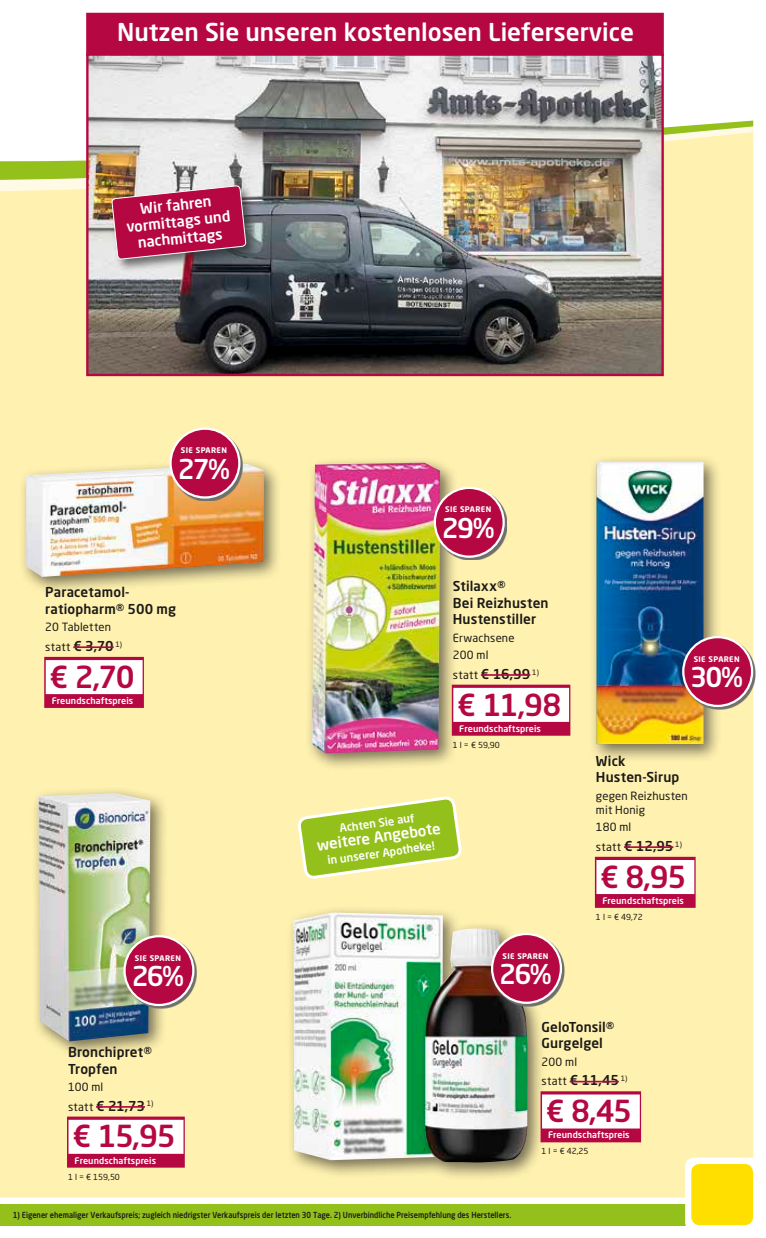
<style>
.page{position:relative;width:766px;height:1238px;background:#fff}
.page>*{position:absolute;margin:0;border:0;box-sizing:border-box;transform-origin:0 0}
._04_Angebotspreis{font:500 30px "Neo Sans Pro";letter-spacing:-.05em;color:#b50843}
.Prozente{font:500 27px "Neo Sans Pro";letter-spacing:-.07em;color:#fff}
.t1{font:500 24.3px "Neo Sans Pro";color:#fff}
.t2{font:500 15px "Neo Sans Pro";color:#fff}
.t3{font:500 14.7px/16.8px "Neo Sans Pro";color:#fff;text-align:center}
._01_Artikel{font:500 13.5px/16.5px "Neo Sans Pro";letter-spacing:.01em;color:#1a1918}
._03_statt_Preis{font:500 13.5px "Neo Sans Pro";letter-spacing:-.015em;color:#1a1918}
._02_Text{font:11.25px/14.2px "Neo Sans Pro";letter-spacing:.015em;color:#1a1918}
.t4{font:500 11.25px "Neo Sans Pro";color:#fff}
._03_statt_Preis-2{font:11.25px "Neo Sans Pro";letter-spacing:.025em;color:#1a1918}
._07_T_Wirberaten{font:500 9px "Neo Sans Pro";letter-spacing:.01em;color:#fff}
.t5{font:500 8.25px "Neo Sans Pro";color:#1d1d1b;scale:.9 1}
._05_Grundpreis{font:8.25px "Neo Sans Pro";color:#1a1918}
.Sparen{font:700 7.65px "Neo Sans Pro";letter-spacing:.05em;color:#fff}
.s1{font-weight:500;font-size:13.5px}
.s2{font-weight:400;font-size:11.25px}
</style>
<div class="page">
<div style="left:0;top:1203px;width:685px;height:22px;background:#94c01c"></div>
<div style="left:0;top:196px;width:753px;height:1001px;background:#fff1af"></div>
<svg style="left:0;top:63px;width:753px;height:131px"></svg>
<div style="left:685px;top:1157px;width:74px;height:74px;background:#fff;border-radius:9px"></div>
<div style="left:691px;top:1163px;width:61px;height:62px;background:#ffdf00;border-radius:9px"></div>
<div style="left:86px;top:13px;width:577px;height:43px;background:#b50843"></div>
<img style="left:89px;top:56px;width:571px;height:317px">
<div style="left:86px;top:53px;width:577px;height:323px;border:2px solid #b50843"></div>
<div style="left:110px;top:184px;width:149px;height:88px;background:#1a1918;opacity:.6"></div>
<svg style="left:112px;top:185px;width:134px;height:78px;background:#af2f59"></svg>
<div style="left:304px;top:455px;width:154px;height:316px;background:#1a1918;opacity:.6"></div>
<img style="left:312px;top:462px;width:128px;height:291px">
<div style="left:451px;top:684px;width:119px;height:51px;background:#b50843"></div>
<div style="left:453px;top:687px;width:116px;height:35px;background:#fff"></div>
<hr style="left:481px;top:674px;width:49px;height:1px;background:#b50843">
<svg style="left:435px;top:489px;width:72px;height:71px"></svg>
<div style="left:435px;top:488px;width:68px;height:68px;background:#b50843;border-radius:50%"></div>
<div style="left:433px;top:486px;width:71px;height:72px;border:2px solid #fff;border-radius:50%"></div>
<div style="left:31px;top:786px;width:137px;height:273px;background:#1a1918;opacity:.6"></div>
<img style="left:38px;top:793px;width:112px;height:248px">
<div style="left:67px;top:1116px;width:118px;height:51px;background:#b50843"></div>
<div style="left:68px;top:1119px;width:115px;height:34px;background:#fff"></div>
<hr style="left:96px;top:1105px;width:49px;height:2px;background:#b50843">
<svg style="left:125px;top:937px;width:72px;height:71px"></svg>
<div style="left:124px;top:936px;width:69px;height:68px;background:#b50843;border-radius:50%"></div>
<div style="left:123px;top:935px;width:71px;height:71px;border:2px solid #fff;border-radius:50%"></div>
<div style="left:286px;top:905px;width:259px;height:275px;background:#1a1918;opacity:.6"></div>
<img style="left:293px;top:912px;width:234px;height:250px">
<div style="left:540px;top:1091px;width:101px;height:51px;background:#b50843"></div>
<div style="left:542px;top:1094px;width:97px;height:34px;background:#fff"></div>
<hr style="left:569px;top:1080px;width:49px;height:2px;background:#b50843">
<svg style="left:493px;top:934px;width:71px;height:72px"></svg>
<div style="left:492px;top:933px;width:68px;height:69px;background:#b50843;border-radius:50%"></div>
<div style="left:491px;top:932px;width:71px;height:71px;border:2px solid #fff;border-radius:50%"></div>
<div style="left:19px;top:457px;width:263px;height:137px;background:#1a1918;opacity:.6"></div>
<img style="left:26px;top:464px;width:238px;height:113px">
<div style="left:44px;top:657px;width:100px;height:51px;background:#b50843"></div>
<div style="left:46px;top:660px;width:97px;height:34px;background:#fff"></div>
<hr style="left:73px;top:646px;width:41px;height:2px;background:#b50843">
<svg style="left:171px;top:429px;width:72px;height:72px"></svg>
<div style="left:170px;top:428px;width:69px;height:69px;background:#b50843;border-radius:50%"></div>
<div style="left:169px;top:427px;width:71px;height:71px;border:2px solid #fff;border-radius:50%"></div>
<div style="left:589px;top:454px;width:132px;height:308px;background:#1a1918;opacity:.6"></div>
<img style="left:596px;top:461px;width:107px;height:283px">
<div style="left:594px;top:856px;width:101px;height:51px;background:#b50843"></div>
<div style="left:596px;top:860px;width:98px;height:34px;background:#fff"></div>
<hr style="left:624px;top:846px;width:49px;height:2px;background:#b50843">
<svg style="left:684px;top:638px;width:71px;height:71px"></svg>
<div style="left:683px;top:637px;width:68px;height:69px;background:#b50843;border-radius:50%"></div>
<div style="left:682px;top:636px;width:71px;height:71px;border:2px solid #fff;border-radius:50%"></div>
<svg style="left:298px;top:762px;width:163px;height:150px;background:#d8df7e"></svg>
<p class="t1" style="left:117px;top:17px;width:518px">Nutzen Sie unseren kostenlosen Lieferservice</p>
<p class="t3" style="left:124px;top:201px;width:106px;rotate:-6deg">Wir fahren vormittags und nachmittags</p>
<p class="Sparen" style="left:181px;top:445px;width:47px">SIE SPAREN</p>
<p class="Prozente" style="left:178px;top:452px;width:54px">27%</p>
<p class="_01_Artikel" style="left:45px;top:584px;width:132px">Paracetamol&shy;ratiopharm® 500 mg</p>
<p class="_02_Text" style="left:45px;top:620px;width:67px">20 Tabletten</p>
<p class="_03_statt_Preis-2" style="left:45px;top:640px;width:78px">statt <span class="s1">€ 3,70</span> <sup>1)</sup></p>
<p class="_04_Angebotspreis" style="left:50px;top:657px;width:87px">€ 2,70</p>
<p class="_07_T_Wirberaten" style="left:52px;top:694px;width:83px">Freundschaftspreis</p>
<p class="Sparen" style="left:135px;top:953px;width:47px">SIE SPAREN</p>
<p class="Prozente" style="left:132px;top:959px;width:54px">26%</p>
<p class="_01_Artikel" style="left:68px;top:1043px;width:85px">Bronchipret®<br>Tropfen</p>
<p class="_02_Text" style="left:68px;top:1079px;width:37px">100 ml</p>
<p class="_03_statt_Preis" style="left:68px;top:1097px;width:87px"><span class="s2">statt</span> € 21,73 <sup>1)</sup></p>
<p class="_04_Angebotspreis" style="left:72px;top:1117px;width:105px">€ 15,95</p>
<p class="_07_T_Wirberaten" style="left:74px;top:1154px;width:83px">Freundschaftspreis</p>
<p class="_05_Grundpreis" style="left:68px;top:1171px;width:53px">1 l = € 159,50</p>
<p class="Sparen" style="left:445px;top:504px;width:47px">SIE SPAREN</p>
<p class="Prozente" style="left:441px;top:511px;width:54px">29%</p>
<p class="_01_Artikel" style="left:452px;top:577px;width:97px">Stilaxx®<br>Bei Reizhusten<br>Hustenstiller</p>
<p class="_02_Text" style="left:452px;top:630px;width:63px">Erwachsene</p>
<p class="_02_Text" style="left:452px;top:647px;width:37px">200 ml</p>
<p class="_03_statt_Preis" style="left:452px;top:665px;width:88px"><span class="s2">statt</span> € 16,99 <sup>1)</sup></p>
<p class="_04_Angebotspreis" style="left:457px;top:685px;width:106px">€ 11,98</p>
<p class="_07_T_Wirberaten" style="left:459px;top:722px;width:83px">Freundschaftspreis</p>
<p class="_05_Grundpreis" style="left:452px;top:739px;width:48px">1 l = € 59,90</p>
<p class="t4" style="left:338px;top:821px;width:77px;rotate:-8deg">Achten Sie auf</p>
<p class="t2" style="left:316px;top:835px;width:126px;rotate:-8deg">weitere Angebote</p>
<p class="t4" style="left:326px;top:853px;width:109px;rotate:-8deg">in unserer Apotheke!</p>
<p class="Sparen" style="left:502px;top:950px;width:47px">SIE SPAREN</p>
<p class="Prozente" style="left:499px;top:957px;width:54px">26%</p>
<p class="Sparen" style="left:693px;top:654px;width:47px">SIE SPAREN</p>
<p class="Prozente" style="left:690px;top:660px;width:54px">30%</p>
<p class="_01_Artikel" style="left:595px;top:752px;width:31px">Wick</p>
<p class="_01_Artikel" style="left:595px;top:768px;width:85px">Husten-Sirup</p>
<p class="_02_Text" style="left:595px;top:788px;width:93px">gegen Reizhusten mit Honig</p>
<p class="_02_Text" style="left:595px;top:819px;width:37px">180 ml</p>
<p class="_03_statt_Preis" style="left:595px;top:837px;width:87px"><span class="s2">statt</span> € 12,95 <sup>1)</sup></p>
<p class="_04_Angebotspreis" style="left:600px;top:857px;width:88px">€ 8,95</p>
<p class="_07_T_Wirberaten" style="left:602px;top:894px;width:83px">Freundschaftspreis</p>
<p class="_05_Grundpreis" style="left:595px;top:911px;width:48px">1 l = € 49,72</p>
<p class="_01_Artikel" style="left:541px;top:1018px;width:74px">GeloTonsil®<br>Gurgelgel</p>
<p class="_02_Text" style="left:541px;top:1054px;width:37px">200 ml</p>
<p class="_03_statt_Preis" style="left:541px;top:1071px;width:87px"><span class="s2">statt</span> € 11,45 <sup>1)</sup></p>
<p class="_04_Angebotspreis" style="left:545px;top:1092px;width:88px">€ 8,45</p>
<p class="_07_T_Wirberaten" style="left:548px;top:1129px;width:83px">Freundschaftspreis</p>
<p class="_05_Grundpreis" style="left:541px;top:1146px;width:48px">1 l = € 42,25</p>
<p class="t5" style="left:13px;top:1209px;width:555px">1) Eigener ehemaliger Verkaufspreis; zugleich niedrigster Verkaufspreis der letzten 30 Tage. 2) Unverbindliche Preisempfehlung des Herstellers.</p>
</div>
